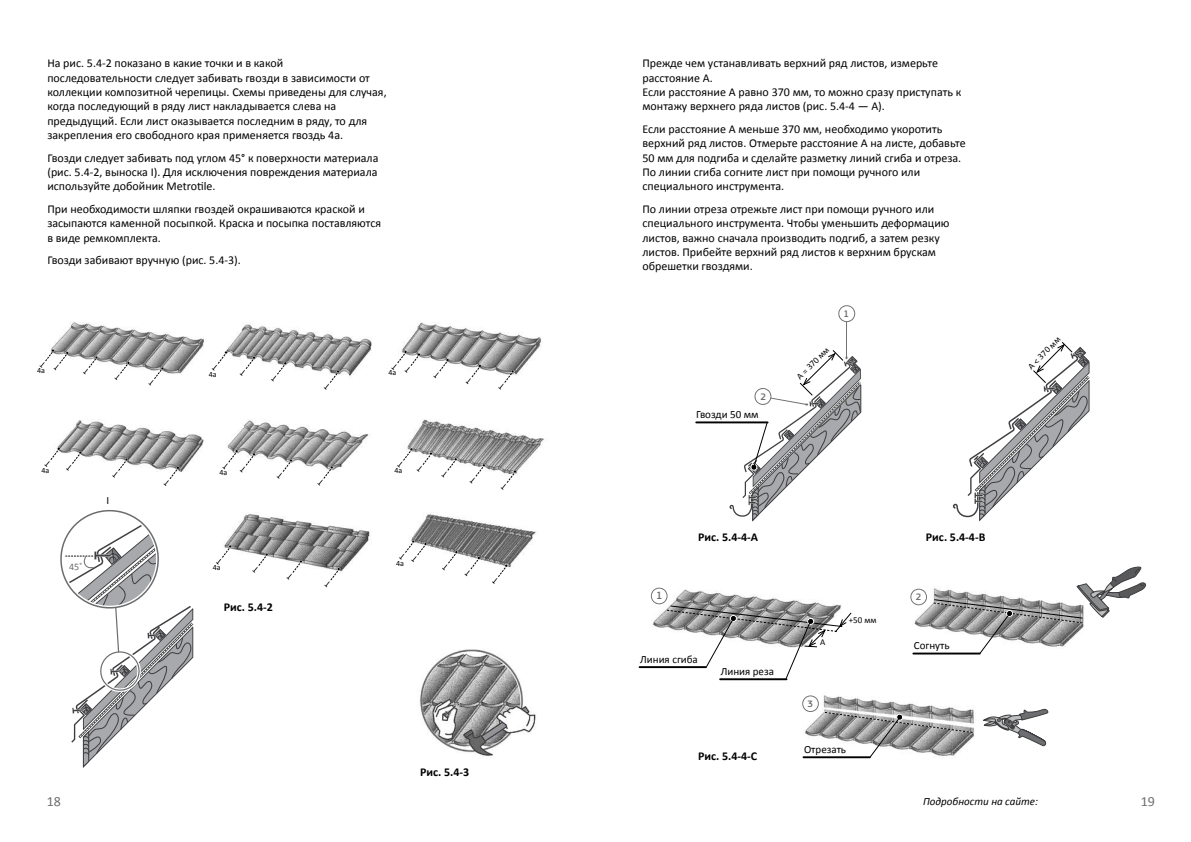
<style>
.page{position:relative;width:1191px;height:842px;background:#fff}
.page>*{position:absolute;margin:0;border:0;box-sizing:border-box;transform-origin:0 0}
.t1{font:14px "Calibri";color:#6d6e71}
.t2{font:12px/14.4px "Calibri";color:#000}
.t3{font:700 12px "Calibri";color:#000}
.t4{font:11px "Calibri";color:#000}
.t5{font:italic 11px "Calibri";color:#000}
.t6{font:500 10.9px "PF Square Sans Pro";color:#6b6c6e}
.t7{font:10px "Calibri";color:#6b6c6e}
.t8{font:500 9.9px "PF Square Sans Pro";color:#6b6c6e}
.t9{font:500 9.7px "PF Square Sans Pro";color:#6b6c6e}
.t10{font:9px "Calibri";color:#000}
.t11{font:8px "Calibri";color:#000}
</style>
<div class="page">
<img style="left:50px;top:322px;width:154px;height:52px">
<img style="left:226px;top:324px;width:146px;height:52px">
<img style="left:402px;top:322px;width:139px;height:57px">
<img style="left:57px;top:419px;width:147px;height:53px">
<img style="left:227px;top:420px;width:142px;height:50px">
<img style="left:407px;top:419px;width:137px;height:55px">
<img style="left:411px;top:514px;width:125px;height:57px">
<img style="left:224px;top:513px;width:147px;height:59px">
<img style="left:420px;top:649px;width:116px;height:107px">
<svg style="left:39px;top:349px;width:30px;height:21px"></svg>
<svg style="left:83px;top:356px;width:15px;height:19px"></svg>
<svg style="left:114px;top:361px;width:16px;height:19px"></svg>
<svg style="left:148px;top:367px;width:16px;height:19px"></svg>
<svg style="left:211px;top:351px;width:16px;height:20px"></svg>
<svg style="left:239px;top:356px;width:16px;height:20px"></svg>
<svg style="left:271px;top:362px;width:16px;height:20px"></svg>
<svg style="left:323px;top:370px;width:16px;height:20px"></svg>
<svg style="left:391px;top:350px;width:29px;height:23px"></svg>
<svg style="left:433px;top:359px;width:16px;height:19px"></svg>
<svg style="left:465px;top:364px;width:16px;height:20px"></svg>
<svg style="left:498px;top:370px;width:16px;height:20px"></svg>
<svg style="left:44px;top:447px;width:16px;height:20px"></svg>
<svg style="left:66px;top:451px;width:16px;height:20px"></svg>
<svg style="left:112px;top:458px;width:16px;height:20px"></svg>
<svg style="left:163px;top:466px;width:16px;height:20px"></svg>
<svg style="left:222px;top:450px;width:33px;height:23px"></svg>
<svg style="left:276px;top:459px;width:16px;height:20px"></svg>
<svg style="left:317px;top:466px;width:16px;height:20px"></svg>
<svg style="left:397px;top:448px;width:35px;height:24px"></svg>
<svg style="left:469px;top:464px;width:16px;height:20px"></svg>
<svg style="left:500px;top:470px;width:16px;height:20px"></svg>
<svg style="left:441px;top:458px;width:16px;height:20px"></svg>
<svg style="left:399px;top:540px;width:28px;height:22px"></svg>
<svg style="left:442px;top:551px;width:16px;height:19px"></svg>
<svg style="left:492px;top:564px;width:16px;height:20px"></svg>
<svg style="left:464px;top:556px;width:16px;height:20px"></svg>
<svg style="left:216px;top:545px;width:16px;height:20px"></svg>
<svg style="left:252px;top:553px;width:16px;height:20px"></svg>
<svg style="left:286px;top:560px;width:16px;height:20px"></svg>
<svg style="left:324px;top:567px;width:16px;height:20px"></svg>
<svg style="left:60px;top:510px;width:134px;height:258px"></svg>
<hr style="left:846px;top:322px;width:1px;height:35px;background:#6b6c6e">
<svg style="left:838px;top:305px;width:17px;height:17px"></svg>
<svg style="left:728px;top:350px;width:134px;height:171px"></svg>
<hr style="left:695px;top:421px;width:73px;height:2px;background:#000">
<svg style="left:952px;top:342px;width:138px;height:179px"></svg>
<hr style="left:638px;top:666px;width:69px;height:2px;background:#000">
<svg style="left:650px;top:587px;width:202px;height:93px"></svg>
<svg style="left:910px;top:567px;width:236px;height:88px"></svg>
<img style="left:803px;top:709px;width:171px;height:50px">
<svg style="left:983px;top:709px;width:66px;height:37px"></svg>
<svg style="left:802px;top:695px;width:171px;height:63px"></svg>
<p class="t2" style="left:47px;top:56px;width:341px">На рис. 5.4-2 показано в какие точки и в какой последовательности следует забивать гвозди в зависимости от коллекции композитной черепицы. Схемы приведены для случая, когда последующий в ряду лист накладывается слева на предыдущий. Если лист оказывается последним в ряду, то для закрепления его свободного края применяется гвоздь 4а.</p>
<p class="t2" style="left:47px;top:150px;width:332px;text-align:justify">Гвозди следует забивать под углом 45° к поверхности материала (рис. 5.4-2, выноска I). Для исключения повреждения материала используйте добойник Metrotile.</p>
<p class="t2" style="left:47px;top:202px;width:335px">При необходимости шляпки гвоздей окрашиваются краской и засыпаются каменной посыпкой. Краска и посыпка поставляются в виде ремкомплекта.</p>
<p class="t2" style="left:47px;top:253px;width:195px">Гвозди забивают вручную (рис. 5.4-3).</p>
<p class="t11" style="left:37px;top:366px;width:9px">4a</p>
<p class="t11" style="left:388px;top:368px;width:9px">4a</p>
<p class="t11" style="left:209px;top:369px;width:9px">4a</p>
<p class="t11" style="left:41px;top:465px;width:9px">4a</p>
<p class="t11" style="left:219px;top:468px;width:9px">4a</p>
<p class="t4" style="left:106px;top:494px;width:4px">I</p>
<p class="t7" style="left:69px;top:560px;width:15px">45˚</p>
<p class="t11" style="left:213px;top:562px;width:9px">4a</p>
<p class="t3" style="left:224px;top:599px;width:51px">Рис. 5.4-2</p>
<p class="t11" style="left:394px;top:465px;width:9px">4a</p>
<p class="t11" style="left:396px;top:558px;width:9px">4a</p>
<p class="t3" style="left:420px;top:764px;width:51px">Рис. 5.4-3</p>
<p class="t2" style="left:642px;top:56px;width:320px">Прежде чем устанавливать верхний ряд листов, измерьте расстояние А.<br>Если расстояние А равно 370 мм, то можно сразу приступать к монтажу верхнего ряда листов (рис. 5.4-4 — А).</p>
<p class="t2" style="left:642px;top:122px;width:325px">Если расстояние А меньше 370 мм, необходимо укоротить верхний ряд листов. Отмерьте расстояние А на листе, добавьте 50 мм для подгиба и сделайте разметку линий сгиба и отреза.<br>По линии сгиба согните лист при помощи ручного или специального инструмента.</p>
<p class="t2" style="left:642px;top:202px;width:308px">По линии отреза отрежьте лист при помощи ручного или специального инструмента. Чтобы уменьшить деформацию листов, важно сначала производить подгиб, а затем резку листов. Прибейте верхний ряд листов к верхним брускам обрешетки гвоздями.</p>
<p class="t8" style="left:760px;top:391px;width:7px">2</p>
<p class="t4" style="left:696px;top:407px;width:64px">Гвозди 50 мм</p>
<p class="t10" style="left:794px;top:374px;width:43px;rotate:-45deg">А = 370 мм</p>
<p class="t8" style="left:843px;top:308px;width:7px">1</p>
<p class="t10" style="left:1025px;top:363px;width:43px;rotate:-45deg">А &lt; 370 мм</p>
<p class="t3" style="left:698px;top:529px;width:61px">Рис. 5.4-4-А</p>
<p class="t3" style="left:926px;top:529px;width:61px">Рис. 5.4-4-В</p>
<p class="t6" style="left:656px;top:590px;width:8px">1</p>
<p class="t9" style="left:915px;top:591px;width:7px">2</p>
<p class="t4" style="left:640px;top:652px;width:59px">Линия сгиба</p>
<p class="t4" style="left:720px;top:664px;width:55px">Линия реза</p>
<p class="t3" style="left:698px;top:748px;width:61px">Рис. 5.4-4-С</p>
<p class="t10" style="left:820px;top:636px;width:7px">A</p>
<p class="t10" style="left:848px;top:614px;width:29px">+50 мм</p>
<p class="t9" style="left:807px;top:698px;width:7px">3</p>
<p class="t4" style="left:804px;top:742px;width:44px">Отрезать</p>
<p class="t4" style="left:914px;top:638px;width:37px">Согнуть</p>
<p class="t1" style="left:47px;top:792px;width:16px">18</p>
<p class="t5" style="left:923px;top:794px;width:117px">Подробности на сайте:</p>
<p class="t1" style="left:1140px;top:792px;width:16px">19</p>
</div>
